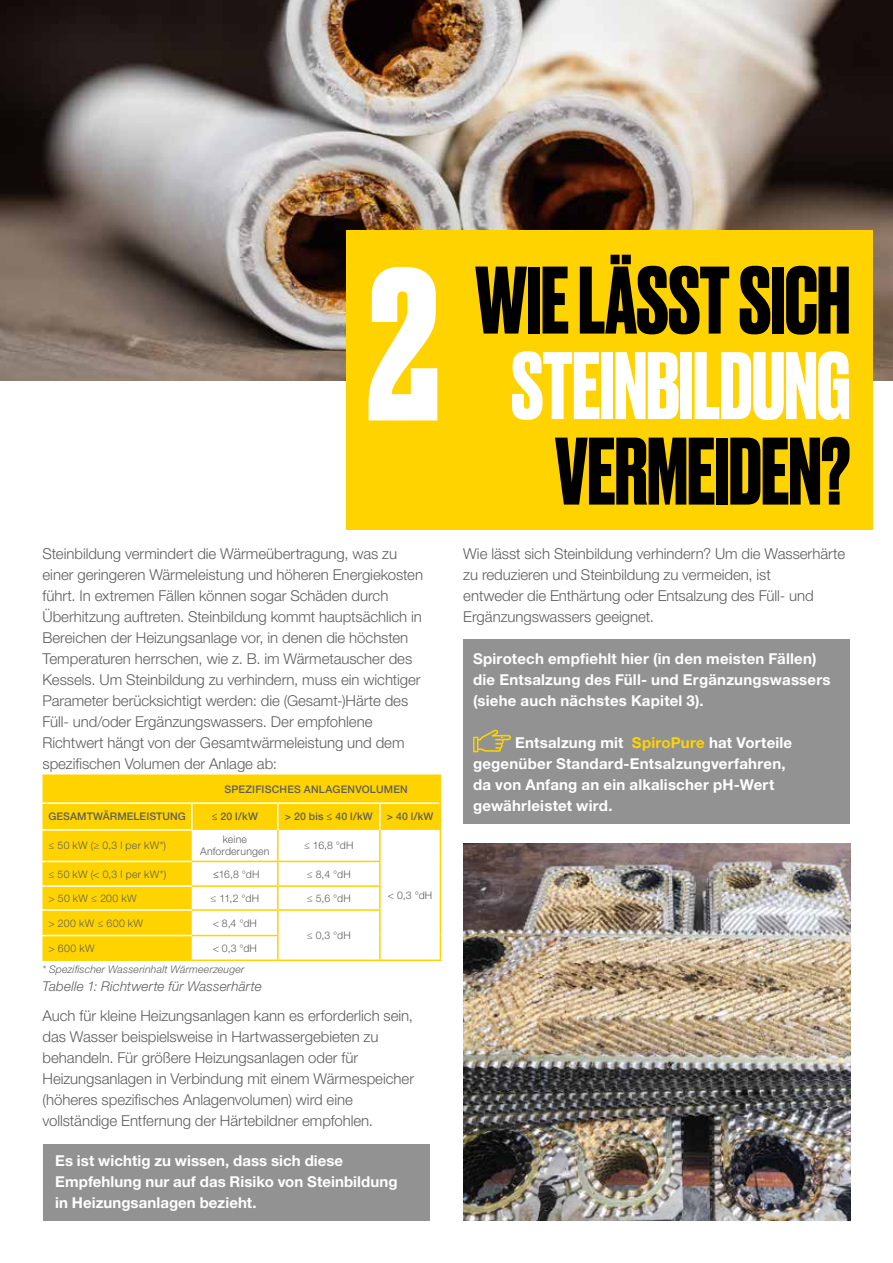
<style>
.page{position:relative;width:893px;height:1263px;background:#fff}
.page>*{position:absolute;margin:0;border:0;box-sizing:border-box;transform-origin:0 0}
.t1{font:700 204px "Druk";color:#fff}
.t2{font:700 90px "Druk";letter-spacing:-.005em;color:#000}
.t3{font:700 90px "Druk";letter-spacing:-.01em;color:#fff}
.t4{font:300 15px/21px "Helvetica Neue LT Std";letter-spacing:-.005em;color:#5f5e5e}
.t5{font:700 15px/21px "Helvetica Neue LT Std";letter-spacing:.015em;color:#fff}
.t6{font:italic 300 13.5px "Helvetica Neue LT Std";letter-spacing:.01em;color:#5f5e5e}
.t7{font:300 10.5px/12px "Helvetica Neue LT Std";letter-spacing:.02em;color:#5f5e5e;text-align:center}
.t8{font:500 10.5px "Helvetica Neue LT Std";letter-spacing:.015em;color:#5f5e5e}
.t9{font:italic 300 10.5px "Helvetica Neue LT Std";letter-spacing:.02em;color:#5f5e5e}
.s1{font-weight:500}
.s2{color:#ffd300}
</style>
<div class="page">
<div style="left:463px;top:639px;width:387px;height:185px;background:#929292"></div>
<svg style="left:473px;top:729px;width:38px;height:23px"></svg>
<div style="left:43px;top:1144px;width:386px;height:76px;background:#929292"></div>
<img style="left:0;top:0;width:893px;height:381px">
<div style="left:346px;top:230px;width:527px;height:299px;background:#ffd300"></div>
<img style="left:463px;top:843px;width:387px;height:377px">
<div style="left:43px;top:776px;width:149px;height:183px;background:#ffd300"></div>
<hr style="left:43px;top:885px;width:149px;height:2px;background:#fff">
<hr style="left:43px;top:909px;width:149px;height:2px;background:#fff">
<hr style="left:43px;top:935px;width:149px;height:1px;background:#fff">
<hr style="left:43px;top:802px;width:149px;height:2px;background:#fff">
<hr style="left:43px;top:861px;width:149px;height:1px;background:#fff">
<hr style="left:43px;top:829px;width:150px;height:2px;background:#fff">
<hr style="left:380px;top:959px;width:61px;height:2px;background:#ffd300">
<hr style="left:278px;top:959px;width:102px;height:2px;background:#ffd300">
<hr style="left:192px;top:959px;width:86px;height:2px;background:#ffd300">
<svg style="left:192px;top:776px;width:249px;height:184px"></svg>
<hr style="left:43px;top:774px;width:149px;height:2px;background:#ffd300">
<hr style="left:192px;top:774px;width:86px;height:2px;background:#ffd300">
<hr style="left:278px;top:774px;width:102px;height:2px;background:#ffd300">
<hr style="left:380px;top:774px;width:61px;height:2px;background:#ffd300">
<hr style="left:191px;top:804px;width:2px;height:25px;background:#fff">
<hr style="left:43px;top:959px;width:149px;height:2px;background:#ffd300">
<h1 class="t1" style="left:367px;top:205px;width:75px">2</h1>
<p class="t4" style="left:43px;top:543px;width:382px">Steinbildung vermindert die Wärmeübertragung, was zu einer geringeren Wärmeleistung und höheren Energiekosten führt. In extremen Fällen können sogar Schäden durch Überhitzung auftreten. Steinbildung kommt hauptsächlich in Bereichen der Heizungsanlage vor, in denen die höchsten Temperaturen herrschen, wie z. B. im Wärmetauscher des Kessels. Um Steinbildung zu verhindern, muss ein wichtiger Parameter berücksichtigt werden: die (Gesamt-)Härte des Füll- und/oder Ergänzungswassers. Der empfohlene Richtwert hängt von der Gesamtwärmeleistung und dem spezifischen Volumen der Anlage ab:</p>
<p class="t8" style="left:224px;top:783px;width:185px">SPEZIFISCHES ANLAGENVOLUMEN</p>
<p class="t8" style="left:49px;top:810px;width:139px">GESAMTWÄRMELEISTUNG</p>
<p class="t8" style="left:212px;top:810px;width:48px">≤ 20 l/kW</p>
<p class="t8" style="left:285px;top:810px;width:90px">&gt; 20 bis ≤ 40 l/kW</p>
<p class="t8" style="left:387px;top:810px;width:48px">&gt; 40 l/kW</p>
<p class="t7" style="left:49px;top:839px;width:119px">≤ 50 kW (≥ 0,3 l per kW*)</p>
<p class="t7" style="left:200px;top:833px;width:71px">keine<br>Anforderungen</p>
<p class="t7" style="left:304px;top:839px;width:51px">≤ 16,8 °dH</p>
<p class="t7" style="left:388px;top:889px;width:46px">&lt; 0,3 °dH</p>
<p class="t7" style="left:49px;top:867px;width:119px">≤ 50 kW (&lt; 0,3 l per kW*)</p>
<p class="t7" style="left:213px;top:867px;width:48px"><span class="s1">≤</span>16,8 °dH</p>
<p class="t7" style="left:307px;top:867px;width:45px">≤ 8,4 °dH</p>
<p class="t7" style="left:49px;top:892px;width:90px">&gt; 50 kW ≤ 200 kW</p>
<p class="t7" style="left:211px;top:892px;width:50px">≤ 11,2 °dH</p>
<p class="t7" style="left:307px;top:892px;width:45px">≤ 5,6 °dH</p>
<p class="t7" style="left:49px;top:916px;width:96px">&gt; 200 kW ≤ 600 kW</p>
<p class="t7" style="left:213px;top:916px;width:46px">&lt; 8,4 °dH</p>
<p class="t7" style="left:307px;top:929px;width:46px">≤ 0,3 °dH</p>
<p class="t7" style="left:49px;top:942px;width:48px">&gt; 600 kW</p>
<p class="t7" style="left:213px;top:942px;width:46px">&lt; 0,3 °dH</p>
<p class="t9" style="left:43px;top:963px;width:204px">* Spezifischer Wasserinhalt Wärmeerzeuger</p>
<p class="t6" style="left:43px;top:978px;width:221px">Tabelle 1: Richtwerte für Wasserhärte</p>
<p class="t4" style="left:43px;top:1005px;width:373px">Auch für kleine Heizungsanlagen kann es erforderlich sein, das Wasser beispielsweise in Hartwassergebieten zu behandeln. Für größere Heizungsanlagen oder für Heizungsanlagen in Verbindung mit einem Wärmespeicher (höheres spezifisches Anlagenvolumen) wird eine vollständige Entfernung der Härtebildner empfohlen.</p>
<p class="t5" style="left:55px;top:1150px;width:344px">Es ist wichtig zu wissen, dass sich diese<br>Empfehlung nur auf das Risiko von Steinbildung in Heizungsanlagen bezieht.</p>
<h2 class="t2" style="left:475px;top:239px;width:376px">WIE LÄSST SICH</h2>
<h2 class="t3" style="left:511px;top:324px;width:341px">STEINBILDUNG</h2>
<h2 class="t2" style="left:555px;top:410px;width:297px">VERMEIDEN?</h2>
<p class="t4" style="left:463px;top:543px;width:383px">Wie lässt sich Steinbildung verhindern? Um die Wasserhärte zu reduzieren und Steinbildung zu vermeiden, ist<br>entweder die Enthärtung oder Entsalzung des Füll- und Ergänzungswassers geeignet.</p>
<p class="t5" style="left:473px;top:648px;width:359px">Spirotech empfiehlt hier (in den meisten Fällen) die Entsalzung des Füll- und Ergänzungswassers (siehe auch nächstes Kapitel 3).</p>
<p class="t5" style="left:473px;top:732px;width:321px;text-indent:42px">Entsalzung mit <span class="s2">SpiroPure</span> hat Vorteile gegenüber Standard-Entsalzungverfahren, da von Anfang an ein alkalischer pH-Wert gewährleistet wird.</p>
</div>
